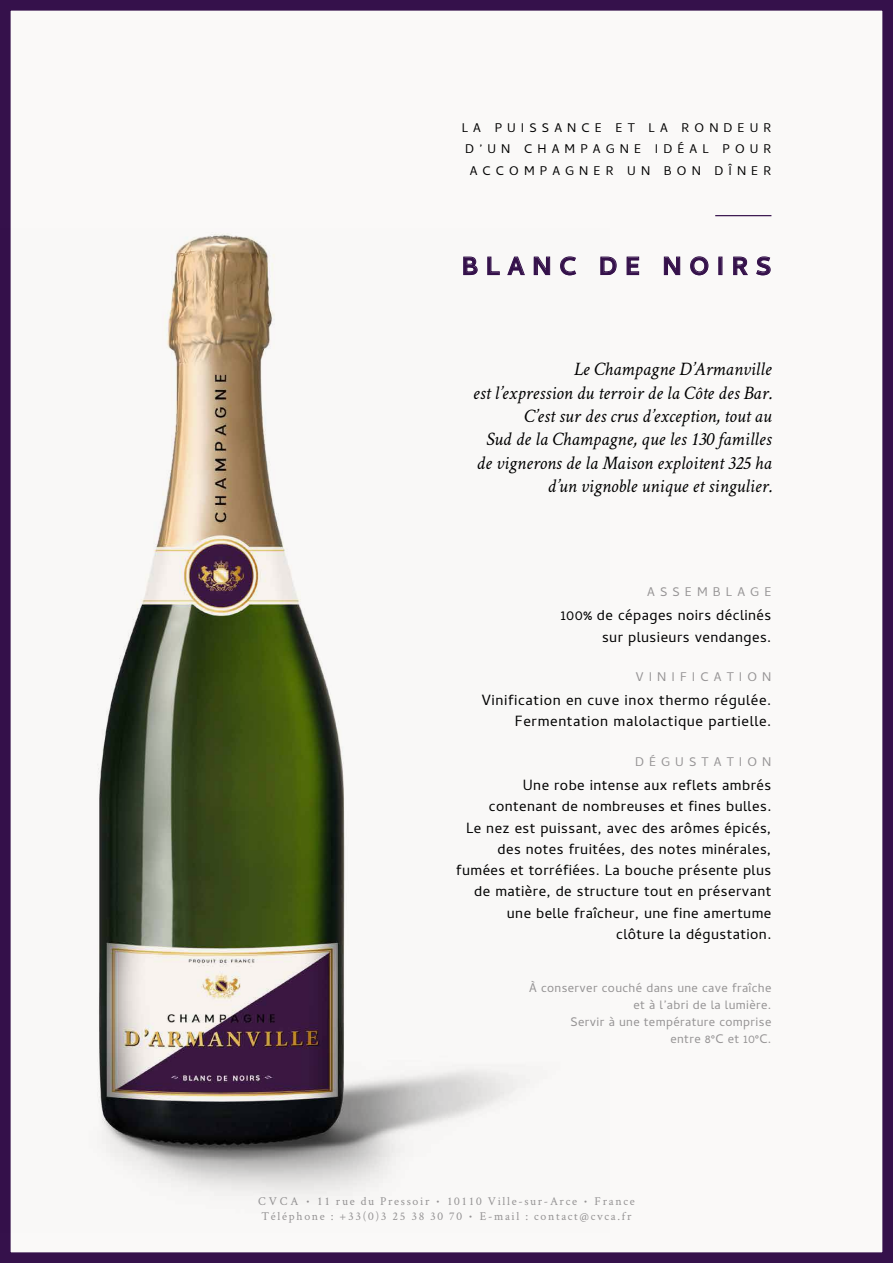
<style>
.page{position:relative;width:893px;height:1263px;background:#faf9f8}
.page>*{position:absolute;margin:0;border:0;box-sizing:border-box;transform-origin:0 0}
.t1{font:700 25.5px "Cambay";letter-spacing:.3em;color:#35114b}
.t2{font:italic 19.2px/23.4px "Crimson Text";color:#000;text-align:right}
.t3{font:15px/21.3px "Cambay";letter-spacing:.03em;color:#000;text-align:right}
.t4{font:12.75px/17px "Cambay";letter-spacing:.03em;color:#969495;text-align:right}
.t5{font:12.75px/21.3px "Cambay";letter-spacing:.4em;color:#000;text-align:right}
.t6{font:12.75px "Cambay";letter-spacing:.4em;color:#969495}
.t7{font:12px/15.6px "Crimson Text";letter-spacing:.14em;color:#969495}
.s1{font-family:"Cambay"}
</style>
<div class="page">
<svg style="left:610px;top:257px;width:7px;height:18px"></svg>
<svg style="left:626px;top:256px;width:13px;height:19px"></svg>
<svg style="left:663px;top:256px;width:18px;height:19px"></svg>
<svg style="left:690px;top:256px;width:19px;height:20px"></svg>
<svg style="left:733px;top:256px;width:15px;height:19px"></svg>
<svg style="left:756px;top:256px;width:15px;height:20px"></svg>
<hr style="left:715px;top:215px;width:56px;height:1px;background:#35114b">
<div style="left:0;top:0;width:893px;height:1263px;border:11px solid #35114b"></div>
<img style="left:0;top:228px;width:610px;height:1005px">
<p class="t5" style="left:462px;top:117px;width:311px">LA PUISSANCE ET LA RONDEUR<br>D’UN CHAMPAGNE IDÉAL POUR<br>ACCOMPAGNER UN BON DÎNER</p>
<h1 class="t1" style="left:462px;top:251px;width:311px">BLANC DE NOIRS</h1>
<p class="t2" style="left:473px;top:358px;width:300px">Le Champagne D’Armanville<br>est l’expression du terroir de la Côte des Bar.<br>C’est sur des crus d’exception, tout au<br>Sud de la Champagne, que les 130 familles de vignerons de la Maison exploitent 325 ha d’un vignoble unique et singulier.</p>
<p class="t6" style="left:647px;top:584px;width:126px">ASSEMBLAGE</p>
<p class="t3" style="left:561px;top:604px;width:212px">100% de cépages noirs déclinés sur plusieurs vendanges.</p>
<p class="t6" style="left:636px;top:669px;width:137px">VINIFICATION</p>
<p class="t3" style="left:482px;top:689px;width:291px">Vinification en cuve inox thermo régulée.<br>Fermentation malolactique partielle.</p>
<p class="t6" style="left:635px;top:754px;width:138px">DÉGUSTATION</p>
<p class="t3" style="left:456px;top:774px;width:317px">Une robe intense aux reflets ambrés contenant de nombreuses et fines bulles.<br>Le nez est puissant, avec des arômes épicés, des notes fruitées, des notes minérales, fumées et torréfiées. La bouche présente plus de matière, de structure tout en préservant une belle fraîcheur, une fine amertume clôture la dégustation.</p>
<p class="t4" style="left:529px;top:979px;width:244px">À conserver couché dans une cave fraîche et à l’abri de la lumière.<br>Servir à une température comprise<br>entre 8°C et 10°C.</p>
<p class="t7" style="left:258px;top:1193px;width:378px">CVCA <span class="s1">∙</span> 11 rue du Pressoir <span class="s1">∙</span> 10110 Ville-sur-Arce <span class="s1">∙</span> France<br>Téléphone : +33(0)3 25 38 30 70 <span class="s1">∙</span> E-mail : contact@cvca.fr</p>
</div>
